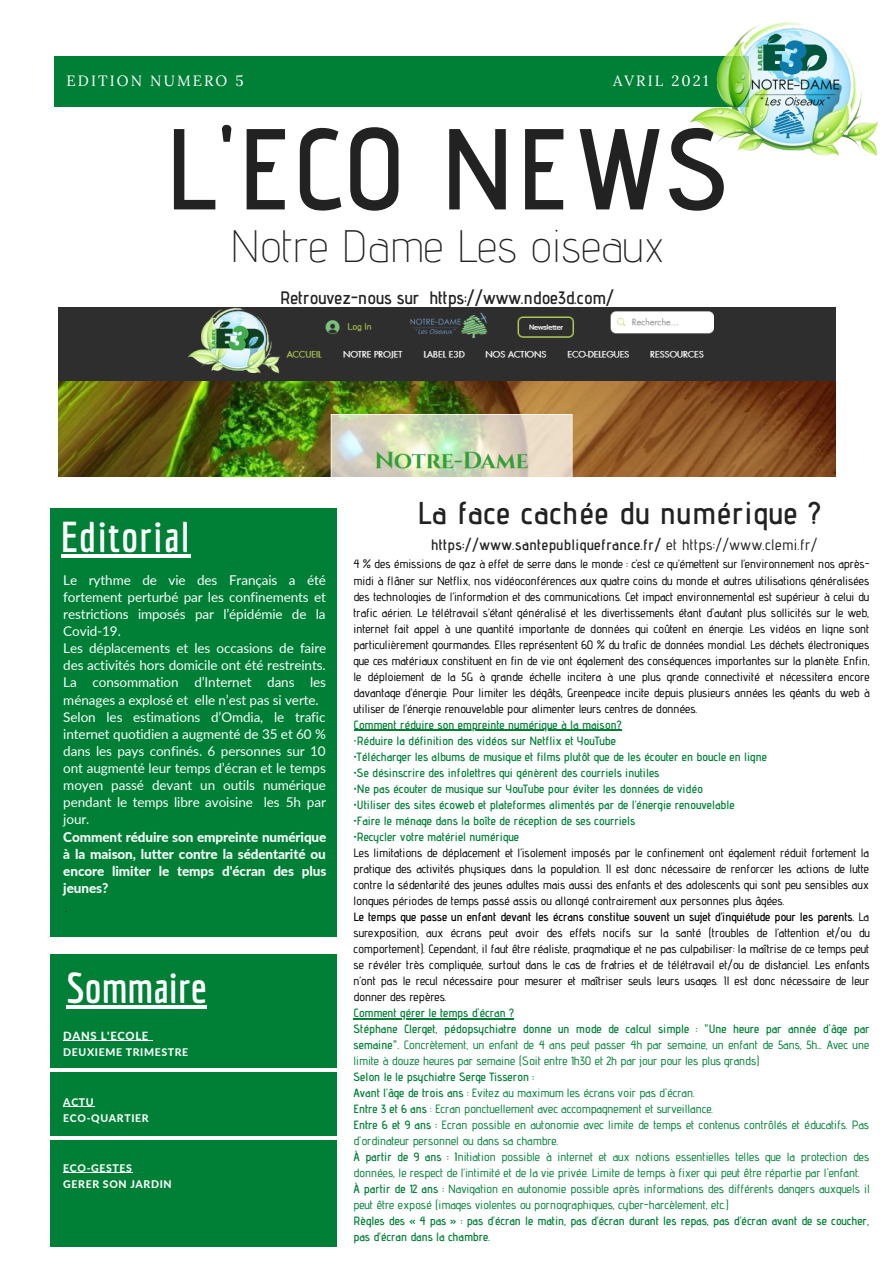
<style>
.page{position:relative;width:894px;height:1264px;background:#fff}
.page>*{position:absolute;margin:0;border:0;box-sizing:border-box;transform-origin:0 0}
.t1{font:600 114.75px "Advent Pro";letter-spacing:.01em;color:#222}
.t2{font:200 45.45px "Advent Pro";letter-spacing:.01em;color:#222}
.t3{font:700 42px "Economica";letter-spacing:.03em;color:#fff}
.t4{font:700 42px "Economica";color:#fff}
.t5{font:600 31.5px "Advent Pro";letter-spacing:.03em;color:#222}
.t6{font:600 18px "Advent Pro";color:#222}
.t7{font:600 15px "Advent Pro";letter-spacing:.03em;color:#222}
.t8{font:14.85px "Lora";letter-spacing:.14em;color:#fff}
.t9{font:13.5px/17.1px "Lato";letter-spacing:-.005em;color:#f9fefb;text-align:justify}
.t10{font:800 13.5px/17.1px "Lato";letter-spacing:-.005em;color:#f9fefb;text-align:justify}
.t11{font:500 12px/16px "Advent Pro";color:#000;text-align:justify}
.t12{font:500 12px/16px "Advent Pro";color:#008037}
.t13{font:600 12px/16px "Advent Pro";color:#008037}
.t14{font:800 11.25px "Lato";letter-spacing:.06em;color:#f9fefb}
.t15{font:800 10.5px "Lato";letter-spacing:.06em;color:#f9fefb}
.t16{font:800 10.5px "Lato";letter-spacing:.06em;color:#fff}
.t17{font:italic 8.85px "Lato";color:#222}
.s1{font-weight:500}
.s2{font-family:"Noto Sans";font-weight:400}
.s3{font-family:"Noto Sans";font-weight:700}
.s4{font-weight:600}
</style>
<div class="page">
<div style="left:54px;top:56px;width:694px;height:50px;background:#008037"></div>
<div style="left:50px;top:508px;width:287px;height:737px;background:#008037"></div>
<hr style="left:63px;top:1040px;width:86px;height:1px;background:#f9fefb">
<hr style="left:63px;top:1106px;width:31px;height:1px;background:#f9fefb">
<hr style="left:63px;top:1172px;width:70px;height:1px;background:#f9fefb">
<hr style="left:44px;top:1136px;width:298px;height:3px;background:#fff">
<img style="left:58px;top:308px;width:777px;height:169px">
<img style="left:690px;top:22px;width:188px;height:135px">
<hr style="left:353px;top:729px;width:268px;height:1px;background:#008037">
<hr style="left:353px;top:1018px;width:161px;height:1px;background:#008037">
<hr style="left:67px;top:1005px;width:139px;height:3px;background:#fff">
<hr style="left:61px;top:554px;width:129px;height:3px;background:#fff">
<div style="left:22px;top:937px;width:319px;height:16px;background:#fff"></div>
<hr style="left:43px;top:1068px;width:298px;height:4px;background:#fff">
<p class="t8" style="left:67px;top:71px;width:178px">EDITION NUMERO 5</p>
<p class="t8" style="left:613px;top:71px;width:97px">AVRIL 2021</p>
<p class="t1" style="left:165px;top:99px;width:566px">L'ECO NEWS</p>
<p class="t2" style="left:230px;top:218px;width:435px">Notre Dame Les oiseaux</p>
<p class="t6" style="left:280px;top:286px;width:335px">Retrouvez-nous sur https://www.ndoe3d.com/</p>
<p class="t3" style="left:61px;top:511px;width:130px">Editorial</p>
<p class="t9" style="left:63px;top:571px;width:264px">Le rythme de vie des Français a été fortement perturbé par les confinements et restrictions imposés par l’épidémie de la Covid-19.</p>
<p class="t9" style="left:63px;top:639px;width:264px">Les déplacements et les occasions de faire des activités hors domicile ont été restreints.<br>La consommation d’Internet dans les ménages a explosé et elle n’est pas si verte.</p>
<p class="t9" style="left:63px;top:708px;width:264px">Selon les estimations d’Omdia, le trafic internet quotidien a augmenté de 35 et 60 % dans les pays confinés. 6 personnes sur 10 ont augmenté leur temps d’écran et le temps moyen passé devant un outils numérique pendant le temps libre avoisine les 5h par jour.</p>
<p class="t10" style="left:63px;top:827px;width:264px">Comment réduire son empreinte numérique à la maison, lutter contre la sédentarité ou encore limiter le temps d'écran des plus jeunes?</p>
<p class="t17" style="left:65px;top:903px;width:3px">.</p>
<p class="t4" style="left:67px;top:963px;width:141px">Sommaire</p>
<p class="t14" style="left:63px;top:1028px;width:87px">DANS L'ECOLE</p>
<p class="t15" style="left:63px;top:1045px;width:126px">DEUXIEME TRIMESTRE</p>
<p class="t15" style="left:63px;top:1095px;width:32px">ACTU</p>
<p class="t15" style="left:63px;top:1111px;width:87px">ECO-QUARTIER</p>
<p class="t15" style="left:63px;top:1161px;width:70px">ECO-GESTES</p>
<p class="t16" style="left:63px;top:1177px;width:110px">GERER SON JARDIN</p>
<p class="t5" style="left:417px;top:494px;width:405px">La face cachée du numérique ?</p>
<p class="t7" style="left:431px;top:536px;width:388px">https://www.santepubliquefrance.fr/ <span class="s1">et https://www.clemi.fr/</span></p>
<p class="t11" style="left:353px;top:556px;width:517px">4 % des émissions de gaz à effet de serre dans le monde : c’est ce qu’émettent sur l’environnement nos après&shy;midi à flâner sur Netflix, nos vidéoconférences aux quatre coins du monde et autres utilisations généralisées des technologies de l’information et des communications. Cet impact environnemental est supérieur à celui du trafic aérien. Le télétravail s’étant généralisé et les divertissements étant d'autant plus sollicités sur le web, internet fait appel à une quantité importante de données qui coûtent en énergie. Les vidéos en ligne sont particulièrement gourmandes. Elles représentent 60 % du trafic de données mondial. Les déchets électroniques que ces matériaux constituent en fin de vie ont également des conséquences importantes sur la planète. Enfin, le déploiement de la 5G à grande échelle incitera à une plus grande connectivité et nécessitera encore davantage d’énergie. Pour limiter les dégâts, Greenpeace incite depuis plusieurs années les géants du web à utiliser de l’énergie renouvelable pour alimenter leurs centres de données.</p>
<p class="t13" style="left:353px;top:716px;width:269px">Comment réduire son empreinte numérique à la maison?</p>
<p class="t13" style="left:353px;top:732px;width:264px"><span class="s2">·</span>Réduire la définition des vidéos sur Netflix et YouTube</p>
<p class="t13" style="left:353px;top:748px;width:415px"><span class="s3">·</span>Télécharger les albums de musique et films plutôt que de les écouter en boucle en ligne</p>
<p class="t13" style="left:353px;top:764px;width:307px"><span class="s3">·</span>Se désinscrire des infolettres qui génèrent des courriels inutiles</p>
<p class="t13" style="left:353px;top:780px;width:351px"><span class="s3">·</span>Ne pas écouter de musique sur YouTube pour éviter les données de vidéo</p>
<p class="t13" style="left:353px;top:796px;width:382px"><span class="s3">·</span>Utiliser des sites écoweb et plateformes alimentés par de l’énergie renouvelable</p>
<p class="t13" style="left:353px;top:812px;width:283px"><span class="s3">·</span>Faire le ménage dans la boîte de réception de ses courriels</p>
<p class="t13" style="left:353px;top:828px;width:167px"><span class="s3">·</span>Recycler votre matériel numérique</p>
<p class="t11" style="left:353px;top:844px;width:517px">Les limitations de déplacement et l’isolement imposés par le confinement ont également réduit fortement la pratique des activités physiques dans la population. Il est donc nécessaire de renforcer les actions de lutte contre la sédentarité des jeunes adultes mais aussi des enfants et des adolescents qui sont peu sensibles aux longues périodes de temps passé assis ou allongé contrairement aux personnes plus âgées.</p>
<p class="t11" style="left:353px;top:908px;width:517px"><span class="s4">Le temps que passe un enfant devant les écrans constitue souvent un sujet d’inquiétude pour les parents.</span> La surexposition, aux écrans peut avoir des effets nocifs sur la santé (troubles de l’attention et/ou du comportement). Cependant, il faut être réaliste, pragmatique et ne pas culpabiliser: la maîtrise de ce temps peut se révéler très compliquée, surtout dans le cas de fratries et de télétravail et/ou de distanciel. Les enfants n’ont pas le recul nécessaire pour mesurer et maîtriser seuls leurs usages. Il est donc nécessaire de leur donner des repères.</p>
<p class="t13" style="left:353px;top:1004px;width:162px">Comment gérer le temps d'écran ?</p>
<p class="t12" style="left:353px;top:1020px;width:517px;text-align:justify"><span class="s4">Stéphane Clerget, pédopsychiatre donne un mode de calcul simple : "Une heure par année d'âge par semaine".</span> Concrètement, un enfant de 4 ans peut passer 4h par semaine, un enfant de 5ans, 5h... Avec une limite à douze heures par semaine (Soit entre 1h30 et 2h par jour pour les plus grands)</p>
<p class="t13" style="left:353px;top:1068px;width:182px">Selon le le psychiatre Serge Tisseron :</p>
<p class="t12" style="left:353px;top:1084px;width:342px"><span class="s4">Avant l’âge de trois ans</span> : Evitez au maximum les écrans voir pas d'écran.</p>
<p class="t12" style="left:353px;top:1100px;width:361px"><span class="s4">Entre 3 et 6 ans</span> : Ecran ponctuellement avec accompagnement et surveillance.</p>
<p class="t12" style="left:353px;top:1116px;width:517px"><span class="s4">Entre 6 et 9 ans :</span> Ecran possible en autonomie avec limite de temps et contenus contrôlés et éducatifs. Pas d'ordinateur personnel ou dans sa chambre.</p>
<p class="t12" style="left:353px;top:1148px;width:517px"><span class="s4">À partir de 9 ans : I</span>nitiation possible à internet et aux notions essentielles telles que la protection des données, le respect de l’intimité et de la vie privée. Limite de temps à fixer qui peut être répartie par l'enfant.</p>
<p class="t12" style="left:353px;top:1180px;width:517px"><span class="s4">À partir de 12 ans :</span> Navigation en autonomie possible après informations des différents dangers auxquels il peut être exposé (images violentes ou pornographiques, cyber-harcèlement, etc.)</p>
<p class="t13" style="left:353px;top:1212px;width:517px">Règles des « 4 pas » : pas d’écran le matin, pas d’écran durant les repas, pas d’écran avant de se coucher, pas d’écran dans la chambre.</p>
</div>
